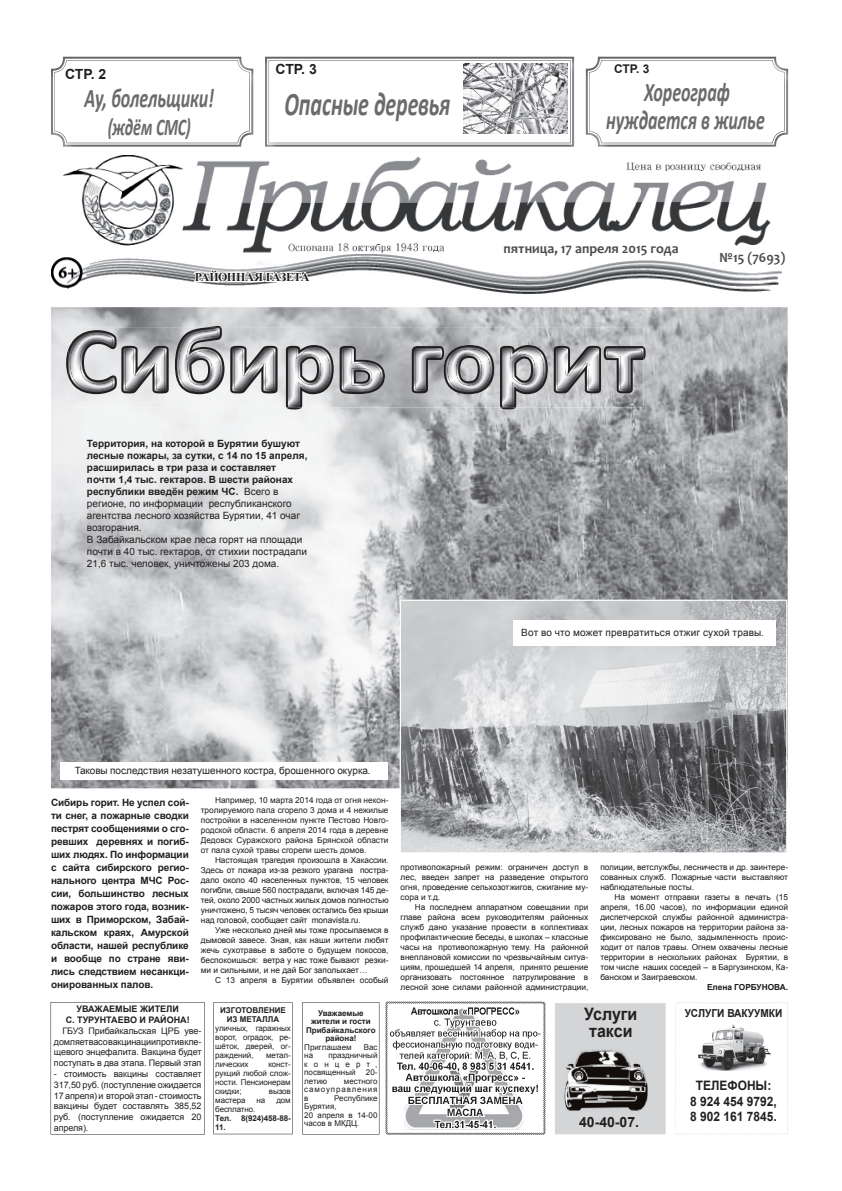
<style>
.page{position:relative;width:842px;height:1191px;background:#fff}
.page>*{position:absolute;margin:0;border:0;box-sizing:border-box;transform-origin:0 0}
.t1{font:italic 700 33px "Calibri";letter-spacing:-.01em;color:#6b6b6e;scale:.67 1}
.t2{font:italic 700 27px/28px "Calibri";letter-spacing:-.005em;color:#6b6b6e;text-align:center;scale:.67 1}
.t3{font:italic 700 24px "Calibri";letter-spacing:-.015em;color:#6b6b6e;scale:.67 1}
.t4{font:700 17.2px/17.2px "Arial";color:#231f20;scale:.93 1}
.t5{font:700 14.1px "Arial";color:#231f20}
.t6{font:700 14px "Candara";color:#4b4c4d}
.t7{font:700 14px "Arial";letter-spacing:-.015em;color:#231f20}
.t8{font:700 13px/15.6px "Arial";color:#231f20;text-align:center;scale:.92 1}
.t9{font:700 12px "Times New Roman";letter-spacing:-.045em;color:#231f20}
.t10{font:700 12px "Arial";color:#231f20}
.t11{font:700 11px "Arial";color:#231f20;scale:.92 1}
.t12{font:10px/12px "Arial";color:#231f20}
.t13{font:700 10px/13px "Arial";letter-spacing:-.01em;color:#231f20;text-align:justify}
.t14{font:9px/10.8px "Arial";letter-spacing:-.01em;color:#231f20;text-align:justify}
.t15{font:700 9px/10.8px "Arial";color:#231f20;text-align:center}
.t16{font:8.3px/10px "Arial";color:#1a1a1c;text-align:justify}
.t17{font:8.3px/10px "Arial";color:#231f20;text-align:justify}
.t18{font:700 8.3px "Arial";color:#1a1a1c}
.t19{font:8px/8.5px "Arial";letter-spacing:-.01em;color:#231f20;text-align:justify}
.t20{font:700 8px/8.5px "Arial";color:#231f20;text-align:center}
.s1{font-weight:700}
.s2{color:#231f20}
</style>
<div class="page">
<img style="left:51px;top:307px;width:737px;height:481px">
<img style="left:51px;top:57px;width:202px;height:90px">
<img style="left:54px;top:60px;width:196px;height:83px">
<img style="left:586px;top:57px;width:202px;height:90px">
<img style="left:589px;top:60px;width:196px;height:83px">
<img style="left:265px;top:57px;width:309px;height:90px">
<img style="left:268px;top:60px;width:303px;height:83px">
<img style="left:699px;top:1024px;width:71px;height:46px">
<div style="left:555px;top:1003px;width:111px;height:131px;background:#d4d5d7"></div>
<img style="left:563px;top:1042px;width:87px;height:69px">
<img style="left:51px;top:155px;width:731px;height:139px">
<svg style="left:193px;top:268px;width:118px;height:16px"></svg>
<svg style="left:203px;top:326px;width:18px;height:2px"></svg>
<svg style="left:644px;top:347px;width:2px;height:12px"></svg>
<img style="left:66px;top:350px;width:2px;height:26px">
<svg style="left:501px;top:407px;width:15px;height:2px"></svg>
<svg style="left:286px;top:407px;width:16px;height:2px"></svg>
<img style="left:68px;top:328px;width:222px;height:79px">
<img style="left:175px;top:328px;width:50px;height:66px">
<img style="left:68px;top:330px;width:49px;height:64px">
<img style="left:500px;top:345px;width:48px;height:62px">
<img style="left:412px;top:345px;width:82px;height:49px">
<img style="left:286px;top:345px;width:48px;height:62px">
<img style="left:554px;top:346px;width:47px;height:47px">
<img style="left:340px;top:346px;width:45px;height:48px">
<img style="left:230px;top:346px;width:48px;height:47px">
<img style="left:121px;top:346px;width:48px;height:47px">
<img style="left:604px;top:346px;width:40px;height:47px">
<img style="left:412px;top:346px;width:32px;height:47px">
<img style="left:456px;top:354px;width:26px;height:31px">
<img style="left:512px;top:355px;width:23px;height:29px">
<img style="left:298px;top:355px;width:23px;height:29px">
<img style="left:188px;top:356px;width:24px;height:29px">
<img style="left:352px;top:368px;width:20px;height:17px">
<svg style="left:213px;top:1002px;width:80px;height:132px"></svg>
<svg style="left:51px;top:1002px;width:154px;height:132px"></svg>
<div style="left:61px;top:762px;width:327px;height:17px;background:#fff"></div>
<svg style="left:400px;top:599px;width:387px;height:254px;background:#abacae"></svg>
<div style="left:513px;top:620px;width:263px;height:25px;background:#fff"></div>
<svg style="left:302px;top:1002px;width:77px;height:132px"></svg>
<img style="left:464px;top:64px;width:103px;height:70px">
<img style="left:385px;top:1001px;width:161px;height:134px">
<img style="left:787px;top:1101px;width:1px;height:32px">
<img style="left:770px;top:1002px;width:18px;height:56px">
<h3 class="t7" style="left:65px;top:64px;width:43px">СТР. 2</h3>
<h2 class="t2" style="left:85px;top:84px;width:194px">Ау, болельщики!</h2>
<h3 class="t3" style="left:108px;top:111px;width:126px">(ждём СМС)</h3>
<h3 class="t7" style="left:276px;top:60px;width:43px">СТР. 3</h3>
<h1 class="t1" style="left:284px;top:83px;width:249px">Опасные деревья</h1>
<h3 class="t9" style="left:195px;top:269px;width:116px">РАЙОННАЯ ГАЗЕТА</h3>
<h3 class="t10" style="left:614px;top:61px;width:37px">СТР. 3</h3>
<h2 class="t2" style="left:606px;top:78px;width:238px">Хореограф нуждается в жилье</h2>
<h3 class="t6" style="left:504px;top:239px;width:176px">пятница, 17 апреля 2015 года</h3>
<h3 class="t6" style="left:719px;top:248px;width:68px">№15 (7693)</h3>
<p class="t12" style="left:87px;top:437px;width:222px"><span class="s1">Территория, на которой в Бурятии бушуют лесные пожары, за сутки, с 14 по 15 апреля, расширилась в три раза и составляет почти 1,4 тыс. гектаров. В шести районах республики введён режим ЧС.</span> Всего в регионе, по информации республиканского агентства лесного хозяйства Бурятии, 41 очаг возгорания.<br>В Забайкальском крае леса горят на площади почти в 40 тыс. гектаров, от стихии пострадали 21,6 тыс. человек, уничтожены 203 дома.</p>
<p class="t12" style="left:75px;top:765px;width:297px">Таковы последствия незатушенного костра, брошенного окурка.</p>
<p class="t12" style="left:521px;top:627px;width:244px">Вот во что может превратиться отжиг сухой травы.</p>
<p class="t13" style="left:51px;top:796px;width:139px">Сибирь горит. Не успел сой&shy;ти снег, а пожарные сводки пестрят сообщениями о сго&shy;ревших деревнях и погиб&shy;ших людях. По информации с сайта сибирского регио&shy;нального центра МЧС Рос&shy;сии, большинство лесных пожаров этого года, возник&shy;ших в Приморском, Забай&shy;кальском краях, Амурской области, нашей республике и вообще по стране яви&shy;лись следствием несанкци&shy;онированных палов.</p>
<p class="t17" style="left:201px;top:795px;width:189px;text-indent:14px">Например, 10 марта 2014 года от огня некон&shy;тролируемого пала сгорело 3 дома и 4 нежилые постройки в населенном пункте Пестово Новго&shy;родской области. 6 апреля 2014 года в деревне Дедовск Суражского района Брянской области от пала сухой травы сгорели шесть домов.</p>
<p class="t16" style="left:201px;top:855px;width:189px;text-indent:14px"><span class="s2">Настоящая трагедия произошла в Хакассии.<br>Здесь</span> от пожара из-за резкого урагана постра&shy;дало около 40 населенных пунктов, 15 человек погибли, свыше 560 пострадали, включая 145 де&shy;тей, около 2000 частных жилых домов полностью уничтожено, 5 тысяч человек остались без крыши над головой, сообщает сайт monavista.ru<span class="s2">.</span></p>
<p class="t16" style="left:201px;top:925px;width:189px;text-indent:14px">Уже несколько дней мы тоже просыпаемся в дымовой завесе. Зная, как наши жители любят жечь сухотравье в заботе о будущем покосов, беспокоишься: ветра у нас тоже бывают резки&shy;ми и сильными, и не дай Бог заполыхает…</p>
<p class="t16" style="left:215px;top:974px;width:175px">С 13 апреля в Бурятии объявлен особый</p>
<p class="t15" style="left:66px;top:1004px;width:125px">УВАЖАЕМЫЕ ЖИТЕЛИ<br>С. ТУРУНТАЕВО И РАЙОНА!</p>
<p class="t14" style="left:54px;top:1025px;width:149px;text-indent:8px">ГБУЗ Прибайкальская ЦРБ уве&shy;домляет вас о вакцинации против кле&shy;щевого энцефалита. Вакцина будет поступать в два этапа. Первый этап</p>
<p class="t14" style="left:54px;top:1068px;width:149px">- стоимость вакцины составляет 317,50 руб. (поступление ожидается 17 апреля) и второй этап - стоимость вакцины будет составлять 385,52 руб. (поступление ожидается 20 апреля).</p>
<p class="t20" style="left:220px;top:1005px;width:67px;line-height:9px">ИЗГОТОВЛЕНИЕ<br>ИЗ МЕТАЛЛА</p>
<p class="t19" style="left:215px;top:1023px;width:77px;line-height:9px">уличных, гаражных ворот, оградок, ре&shy;шёток, дверей, ог&shy;раждений,</p>
<p class="t19" style="left:266px;top:1050px;width:26px">метал-</p>
<p class="t19" style="left:215px;top:1059px;width:35px">лических</p>
<p class="t19" style="left:215px;top:1059px;width:77px;line-height:9px;text-indent:53px">конст&shy;рукций любой слож&shy;ности. Пенсионерам скидки;</p>
<p class="t19" style="left:269px;top:1086px;width:23px">вызов</p>
<p class="t19" style="left:215px;top:1095px;width:32px">мастера</p>
<p class="t19" style="left:257px;top:1095px;width:10px">на</p>
<p class="t19" style="left:276px;top:1095px;width:16px">дом</p>
<p class="t19" style="left:215px;top:1104px;width:42px">бесплатно.</p>
<p class="t20" style="left:215px;top:1113px;width:77px;line-height:9px;text-align:left">Тел. 8(924)458-88-<br>11.</p>
<p class="t20" style="left:306px;top:1009px;width:71px">Уважаемые жители и гости<br>Прибайкальского района!</p>
<p class="t19" style="left:304px;top:1043px;width:49px">Приглашаем</p>
<p class="t19" style="left:364px;top:1043px;width:15px">Вас</p>
<p class="t19" style="left:304px;top:1051px;width:10px">на</p>
<p class="t19" style="left:304px;top:1051px;width:75px;text-indent:24px">праздничный концерт, посвященный</p>
<p class="t19" style="left:366px;top:1068px;width:13px">20-</p>
<p class="t19" style="left:304px;top:1077px;width:24px">летию</p>
<p class="t19" style="left:304px;top:1077px;width:75px;text-indent:40px">местного самоуправления в</p>
<p class="t19" style="left:304px;top:1094px;width:75px;text-align:left;text-indent:30px">Республике<br>Бурятия,<br>20 апреля в 14-00 часов в МКДЦ.</p>
<p class="t16" style="left:401px;top:862px;width:189px">противопожарный режим: ограничен доступ в лес, введен запрет на разведение открытого огня, проведение сельхозотжигов, сжигание му&shy;сора и т.д.</p>
<p class="t16" style="left:401px;top:902px;width:189px;text-indent:14px">На последнем аппаратном совещании при главе района всем руководителям районных служб дано указание провести в коллективах профилактические беседы, в школах – классные часы на противопожарную тему. На районной внеплановой комиссии по чрезвычайным ситуа&shy;циям, прошедшей 14 апреля, принято решение организовать постоянное патрулирование в лесной зоне силами районной администрации,</p>
<p class="t16" style="left:600px;top:862px;width:189px">полиции, ветслужбы, лесничеств и др. заинтере&shy;сованных служб. Пожарные части выставляют наблюдательные посты.</p>
<p class="t16" style="left:600px;top:892px;width:189px;text-indent:14px">На момент отправки газеты в печать (15 апреля, 16.00 часов), по информации единой диспетчерской службы районной администра&shy;ции, лесных пожаров на территории района за&shy;фиксировано не было, задымленность проис&shy;ходит от палов травы. Огнем охвачены лесные территории в нескольких районах Бурятии, в том числе наших соседей – в Баргузинском, Ка&shy;банском и Заиграевском.</p>
<p class="t18" style="left:707px;top:981px;width:83px">Елена ГОРБУНОВА.</p>
<h3 class="t4" style="left:584px;top:1005px;width:59px">Услуги такси</h3>
<h3 class="t5" style="left:579px;top:1112px;width:61px">40-40-07.</h3>
<h3 class="t11" style="left:685px;top:1006px;width:108px">УСЛУГИ ВАКУУМКИ</h3>
<h3 class="t8" style="left:690px;top:1078px;width:96px">ТЕЛЕФОНЫ:<br>8 924 454 9792,<br>8 902 161 7845.</h3>
</div>
